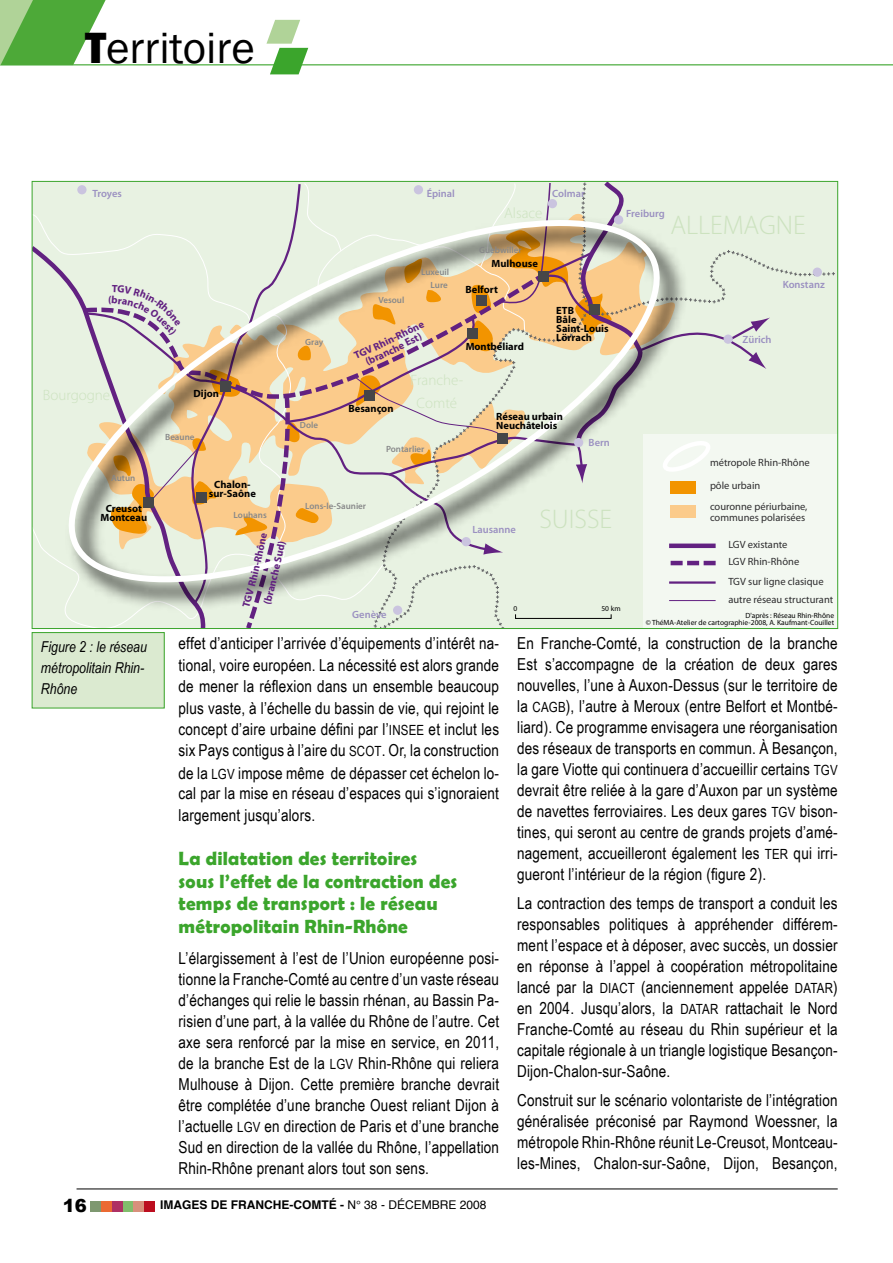
<style>
.page{position:relative;width:893px;height:1263px;background:#fff}
.page>*{position:absolute;margin:0;border:0;box-sizing:border-box;transform-origin:0 0}
.t1{font:45px "Franklin Gothic";color:#000}
.t2{font:300 27px "Myriad Pro";color:#cce2bf}
.t3{font:700 19.2px/22.5px "Berlin Sans FB Demi";letter-spacing:.01em;color:#3ba52c}
.t4{font:900 18px "Arial";color:#000}
.t5{font:16.5px/21px "Arial Narrow";letter-spacing:.01em;color:#000;text-align:justify}
.t6{font:italic 15px/21px "Arial Narrow";color:#000}
.t7{font:300 15px/22.5px "Myriad Pro";color:#cce2bf;text-align:center}
.t8{font:700 12px "Helvetica";color:#000}
.t9{font:10.5px/10.5px "Myriad Pro";color:#2d2c2e}
.t10{font:700 10.5px/9px "Myriad Pro";color:#000;text-align:center}
.t11{font:600 10.5px "Myriad Pro";color:#9b91c1}
.t12{font:700 10.5px "Myriad Pro";color:#622181}
.t13{font:600 9px/13.6px "Myriad Pro";color:#878889;text-align:right}
.t14{font:7.5px/7.5px "Myriad Pro";color:#000;text-align:right}
.s1{font-weight:800}
.s2{font-size:14.1px}
.s3{font-weight:400}
</style>
<div class="page">
<hr style="left:0;top:64px;width:893px;height:1px;background:#3ba52c">
<svg style="left:266px;top:20px;width:42px;height:54px"></svg>
<svg style="left:0;top:0;width:116px;height:65px"></svg>
<hr style="left:77px;top:1188px;width:761px;height:1px;background:#000">
<div style="left:90px;top:1201px;width:11px;height:11px;background:#7e9870"></div>
<div style="left:101px;top:1201px;width:11px;height:11px;background:#eb6a33"></div>
<div style="left:112px;top:1201px;width:11px;height:11px;background:#ae3164"></div>
<div style="left:123px;top:1201px;width:10px;height:11px;background:#81bd6c"></div>
<div style="left:133px;top:1201px;width:11px;height:11px;background:#d8907c"></div>
<div style="left:144px;top:1201px;width:11px;height:11px;background:#bc0d1f"></div>
<div style="left:32px;top:633px;width:132px;height:75px;background:#dbead0"></div>
<div style="left:32px;top:632px;width:133px;height:76px;border:1px solid #3ba52c"></div>
<svg style="left:32px;top:181px;width:803px;height:448px;background:#dddac6"></svg>
<h1 class="t1" style="left:85px;top:20px;width:171px"><span class="s1">T</span>erritoire</h1>
<p class="t11" style="left:93px;top:186px;width:31px">Troyes</p>
<p class="t11" style="left:427px;top:186px;width:30px">Épinal</p>
<p class="t13" style="left:305px;top:335px;width:20px">Gray</p>
<p class="t13" style="left:378px;top:293px;width:27px">Vesoul</p>
<p class="t12" style="left:382px;top:336px;width:26px;rotate:-26deg">in-Rh</p>
<p class="t12" style="left:363px;top:356px;width:27px;rotate:-25deg">(bran</p>
<p class="t12" style="left:386px;top:345px;width:26px;rotate:-26deg">che E</p>
<p class="t12" style="left:357px;top:348px;width:30px;rotate:-25deg">GV Rh</p>
<p class="t13" style="left:421px;top:265px;width:30px">Luxeuil<br>Lure</p>
<p class="t7" style="left:504px;top:202px;width:40px">Alsace</p>
<p class="t11" style="left:552px;top:186px;width:34px">Colmar</p>
<p class="t13" style="left:479px;top:243px;width:44px">Guebwiller</p>
<p class="t10" style="left:492px;top:259px;width:48px">Mulhouse</p>
<p class="t10" style="left:465px;top:284px;width:34px">Belfort</p>
<p class="t10" style="left:466px;top:342px;width:60px">Montbéliard</p>
<p class="t10" style="left:556px;top:306px;width:54px;text-align:left">ETB<br>Bâle<br>Saint-Louis<br>Lörrach</p>
<p class="t7" style="left:43px;top:384px;width:69px">Bourgogne</p>
<p class="t10" style="left:193px;top:389px;width:27px">Dijon</p>
<p class="t13" style="left:300px;top:418px;width:20px">Dole</p>
<p class="t10" style="left:348px;top:404px;width:47px">Besançon</p>
<p class="t7" style="left:411px;top:369px;width:54px">Franche-<br>Comté</p>
<p class="t10" style="left:496px;top:411px;width:68px;text-align:left">Réseau urbain<br>Neuchâtelois</p>
<p class="t13" style="left:165px;top:430px;width:31px">Beaune</p>
<p class="t13" style="left:386px;top:442px;width:40px">Pontarlier</p>
<p class="t11" style="left:589px;top:436px;width:23px">Bern</p>
<p class="t13" style="left:111px;top:471px;width:26px">Autun</p>
<p class="t10" style="left:209px;top:480px;width:49px">Chalon&shy;sur-Saône</p>
<p class="t10" style="left:100px;top:504px;width:48px">Creusot<br>Montceau</p>
<p class="t13" style="left:234px;top:508px;width:35px">Louhans</p>
<p class="t13" style="left:305px;top:498px;width:62px">Lons-le-Saunier</p>
<p class="t11" style="left:472px;top:523px;width:45px">Lausanne</p>
<h2 class="t2" style="left:539px;top:503px;width:74px">SUISSE</h2>
<p class="t11" style="left:626px;top:207px;width:40px">Freiburg</p>
<h2 class="t2" style="left:670px;top:209px;width:137px">ALLEMAGNE</h2>
<p class="t11" style="left:783px;top:277px;width:44px">Konstanz</p>
<p class="t11" style="left:743px;top:333px;width:30px">Zürich</p>
<p class="t9" style="left:710px;top:457px;width:101px">métropole Rhin-Rhône</p>
<p class="t9" style="left:710px;top:480px;width:52px">pôle urbain</p>
<p class="t9" style="left:710px;top:501px;width:99px">couronne périurbaine, communes polarisées</p>
<p class="t6" style="left:41px;top:636px;width:107px">Figure 2 : le réseau métropolitain Rhin-<br>Rhône</p>
<p class="t12" style="left:260px;top:603px;width:21px;rotate:-75deg">(bra</p>
<p class="t11" style="left:352px;top:608px;width:36px">Genève</p>
<p class="t5" style="left:179px;top:633px;width:322px">effet d’anticiper l’arrivée d’équipements d’intérêt na&shy;tional, voire européen. La nécessité est alors grande de mener la réflexion dans un ensemble beaucoup plus vaste, à l’échelle du bassin de vie, qui rejoint le concept d’aire urbaine défini par l’<span class="s2">insee</span> et inclut les six Pays contigus à l’aire du <span class="s2">scot</span>. Or, la construction</p>
<p class="t5" style="left:179px;top:763px;width:322px;line-height:20.2px">de la <span class="s2">lgv</span> impose même de dépasser cet échelon lo&shy;cal par la mise en réseau d’espaces qui s’ignoraient</p>
<p class="t5" style="left:179px;top:805px;width:138px">largement jusqu’alors.</p>
<p class="t3" style="left:179px;top:847px;width:280px">La dilatation des territoires sous l’effet de la contraction des temps de transport : le réseau métropolitain Rhin-Rhône</p>
<p class="t5" style="left:179px;top:947px;width:322px">L’élargissement à l’est de l’Union européenne posi&shy;tionne la Franche-Comté au centre d’un vaste réseau d’échanges qui relie le bassin rhénan, au Bassin Pa&shy;risien d’une part, à la vallée du Rhône de l’autre. Cet axe sera renforcé par la mise en service, en 2011, de la branche Est de la <span class="s2">lgv</span> Rhin-Rhône qui reliera Mulhouse à Dijon. Cette première branche devrait être complétée d’une branche Ouest reliant Dijon à l’actuelle <span class="s2">lgv</span> en direction de Paris et d’une branche Sud en direction de la vallée du Rhône, l’appellation Rhin-Rhône prenant alors tout son sens.</p>
<p class="t4" style="left:63px;top:1195px;width:26px">16</p>
<p class="t8" style="left:160px;top:1194px;width:328px">IMAGES DE FRANCHE-COMTÉ - <span class="s3">N° 38 - DÉCEMBRE 2008</span></p>
<p class="t14" style="left:513px;top:604px;width:5px">0</p>
<p class="t14" style="left:601px;top:604px;width:21px">50 km</p>
<p class="t9" style="left:728px;top:536px;width:72px;line-height:17.2px">LGV existante<br>LGV Rhin-Rhône</p>
<p class="t9" style="left:728px;top:572px;width:106px;line-height:18px">TGV sur ligne clasique autre réseau structurant</p>
<p class="t14" style="left:646px;top:611px;width:190px">D'après : Réseau Rhin-Rhône<br>© ThéMA-Atelier de cartographie-2008, A. Kaufmant-Couillet</p>
<p class="t5" style="left:517px;top:633px;width:322px">En Franche-Comté, la construction de la branche Est s’accompagne de la création de deux gares nouvelles, l’une à Auxon-Dessus (sur le territoire de la <span class="s2">cagb</span>), l’autre à Meroux (entre Belfort et Montbé&shy;liard). Ce programme envisagera une réorganisation des réseaux de transports en commun. À Besançon, la gare Viotte qui continuera d’accueillir certains <span class="s2">tgv </span>devrait être reliée à la gare d’Auxon par un système de navettes ferroviaires. Les deux gares <span class="s2">tgv</span> bison&shy;tines, qui seront au centre de grands projets d’amé&shy;nagement, accueilleront également les <span class="s2">ter</span> qui irri&shy;gueront l’intérieur de la région (figure 2).</p>
<p class="t5" style="left:517px;top:893px;width:322px">La contraction des temps de transport a conduit les responsables politiques à appréhender différem&shy;ment l’espace et à déposer, avec succès, un dossier en réponse à l’appel à coopération métropolitaine lancé par la <span class="s2">diact</span> (anciennement appelée <span class="s2">datar</span>) en 2004. Jusqu’alors, la <span class="s2">datar</span> rattachait le Nord Franche-Comté au réseau du Rhin supérieur et la capitale régionale à un triangle logistique Besançon-Dijon-Chalon-sur-Saône.</p>
<p class="t5" style="left:517px;top:1089px;width:322px">Construit sur le scénario volontariste de l’intégration généralisée préconisé par Raymond Woessner, la métropole Rhin-Rhône réunit Le-Creusot, Montceau&shy;les-Mines, Chalon-sur-Saône, Dijon, Besançon,</p>
</div>
